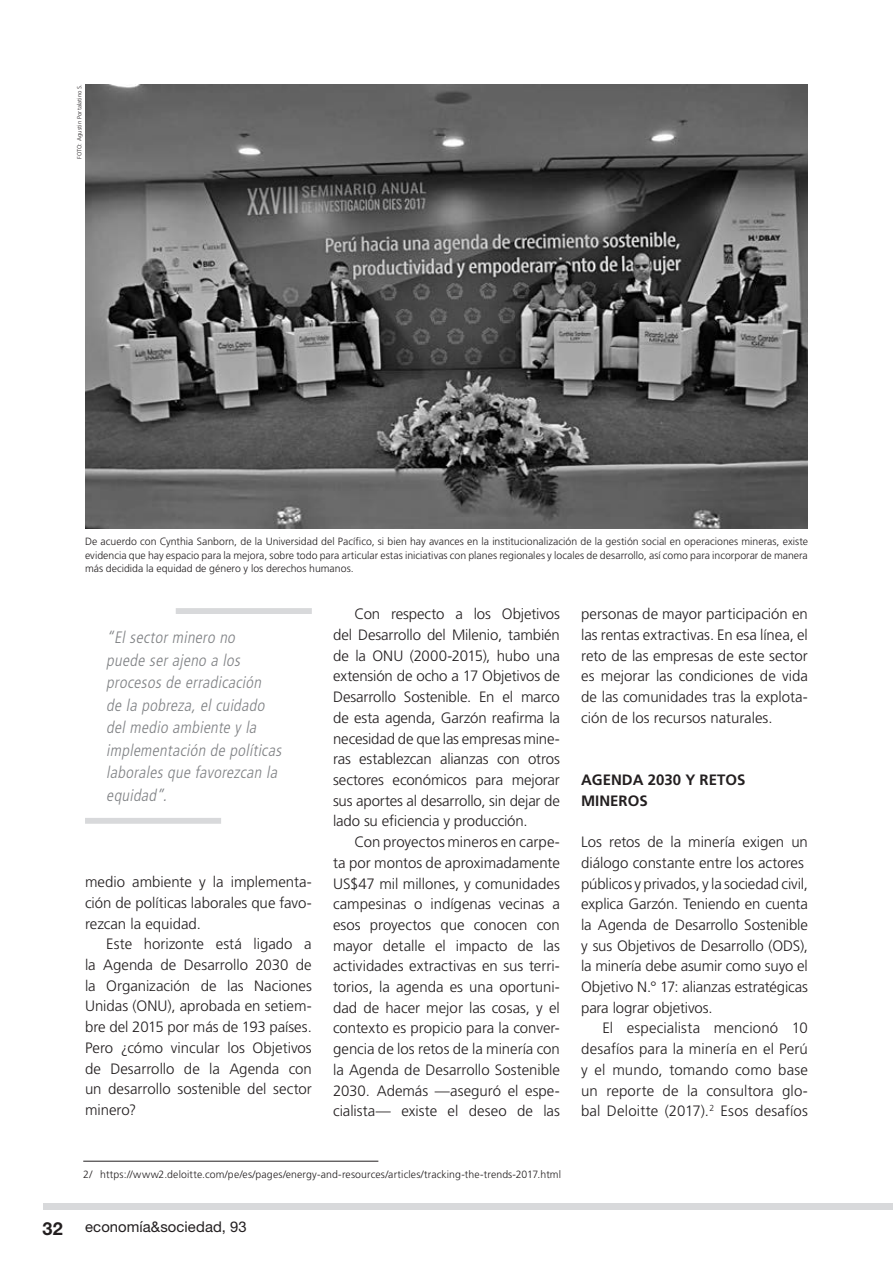
<style>
.page{position:relative;width:893px;height:1263px;background:#fff}
.page>*{position:absolute;margin:0;border:0;box-sizing:border-box;transform-origin:0 0}
.t1{font:italic 300 condensed 16.5px/22.5px "Frutiger LT Std";color:#808285}
.t2{font:300 15px/20.7px "Frutiger LT Std";letter-spacing:-.005em;color:#231f20;text-align:justify}
.t3{font:700 15px/20.7px "Frutiger LT Std";color:#231f20}
.t4{font:14.85px "Helvetica Neue LT Std";letter-spacing:.005em;color:#231f20}
.t5{font:300 10.5px/13.5px "Frutiger LT Std";letter-spacing:.01em;color:#231f20;text-align:justify}
.t6{font:300 6px "Frutiger LT Std";letter-spacing:.015em;color:#231f20}
.s1{font-weight:700;font-size:18px}
</style>
<div class="page">
<div style="left:43px;top:1203px;width:850px;height:7px;background:#d8d9db"></div>
<svg style="left:85px;top:608px;width:227px;height:216px"></svg>
<hr style="left:83px;top:1161px;width:295px;height:1px;background:#231f20">
<img style="left:85px;top:85px;width:723px;height:444px">
<p class="t6" style="left:76px;top:159px;width:77px;rotate:-90deg">FOTO: Agustin Portalatino S.</p>
<p class="t5" style="left:85px;top:535px;width:724px">De acuerdo con Cynthia Sanborn, de la Universidad del Pacífico, si bien hay avances en la institucionalización de la gestión social en operaciones mineras, existe evidencia que hay espacio para la mejora, sobre todo para articular estas iniciativas con planes regionales y locales de desarrollo, así como para incorporar de manera más decidida la equidad de género y los derechos humanos.</p>
<p class="t1" style="left:106px;top:627px;width:180px">“El sector minero no<br>puede ser ajeno a los procesos de erradicación de la pobreza, el cuidado del medio ambiente y la implementación de políticas laborales que favorezcan la equidad”.</p>
<p class="t2" style="left:85px;top:872px;width:228px">medio ambiente y la implementa&shy;ción de políticas laborales que favo&shy;rezcan la equidad.</p>
<p class="t2" style="left:85px;top:934px;width:228px;text-indent:21px">Este horizonte está ligado a la Agenda de Desarrollo 2030 de la Organización de las Naciones Unidas (ONU), aprobada en setiem&shy;bre del 2015 por más de 193 países.<br>Pero ¿cómo vincular los Objetivos de Desarrollo de la Agenda con un desarrollo sostenible del sector minero?</p>
<p class="t2" style="left:333px;top:604px;width:228px;text-indent:21px">Con respecto a los Objetivos del Desarrollo del Milenio, también de la ONU (2000-2015), hubo una extensión de ocho a 17 Objetivos de Desarrollo Sostenible. En el marco de esta agenda, Garzón reafirma la necesidad de que las empresas mine&shy;ras establezcan alianzas con otros sectores económicos para mejorar sus aportes al desarrollo, sin dejar de lado su eficiencia y producción.</p>
<p class="t2" style="left:333px;top:832px;width:228px;text-indent:21px">Con proyectos mineros en carpe&shy;ta por montos de aproximadamente US$47 mil millones, y comunidades campesinas o indígenas vecinas a esos proyectos que conocen con mayor detalle el impacto de las actividades extractivas en sus terri&shy;torios, la agenda es una oportuni&shy;dad de hacer mejor las cosas, y el contexto es propicio para la conver&shy;gencia de los retos de la minería con la Agenda de Desarrollo Sostenible 2030. Además —aseguró el espe&shy;cialista— existe el deseo de las</p>
<p class="t5" style="left:83px;top:1168px;width:479px">2/ https://www2.deloitte.com/pe/es/pages/energy-and-resources/articles/tracking-the-trends-2017.html</p>
<p class="t4" style="left:43px;top:1218px;width:206px"><span class="s1">32</span> economía&amp;sociedad, 93</p>
<p class="t2" style="left:581px;top:604px;width:228px">personas de mayor participación en las rentas extractivas. En esa línea, el reto de las empresas de este sector es mejorar las condiciones de vida de las comunidades tras la explota&shy;ción de los recursos naturales.</p>
<p class="t3" style="left:581px;top:769px;width:166px">AGENDA 2030 Y RETOS<br>MINEROS</p>
<p class="t2" style="left:581px;top:832px;width:228px;text-align:left">Los retos de la minería exigen un diálogo constante entre los actores públicos y privados, y la sociedad civil, explica Garzón. Teniendo en cuenta la Agenda de Desarrollo Sostenible y sus Objetivos de Desarrollo (ODS), la minería debe asumir como suyo el Objetivo N.° 17: alianzas estratégicas para lograr objetivos.</p>
<p class="t2" style="left:581px;top:1018px;width:228px;text-indent:21px">El especialista mencionó 10 desafíos para la minería en el Perú y el mundo, tomando como base un reporte de la consultora glo&shy;bal Deloitte (2017).<sup>2</sup> Esos desafíos</p>
</div>
